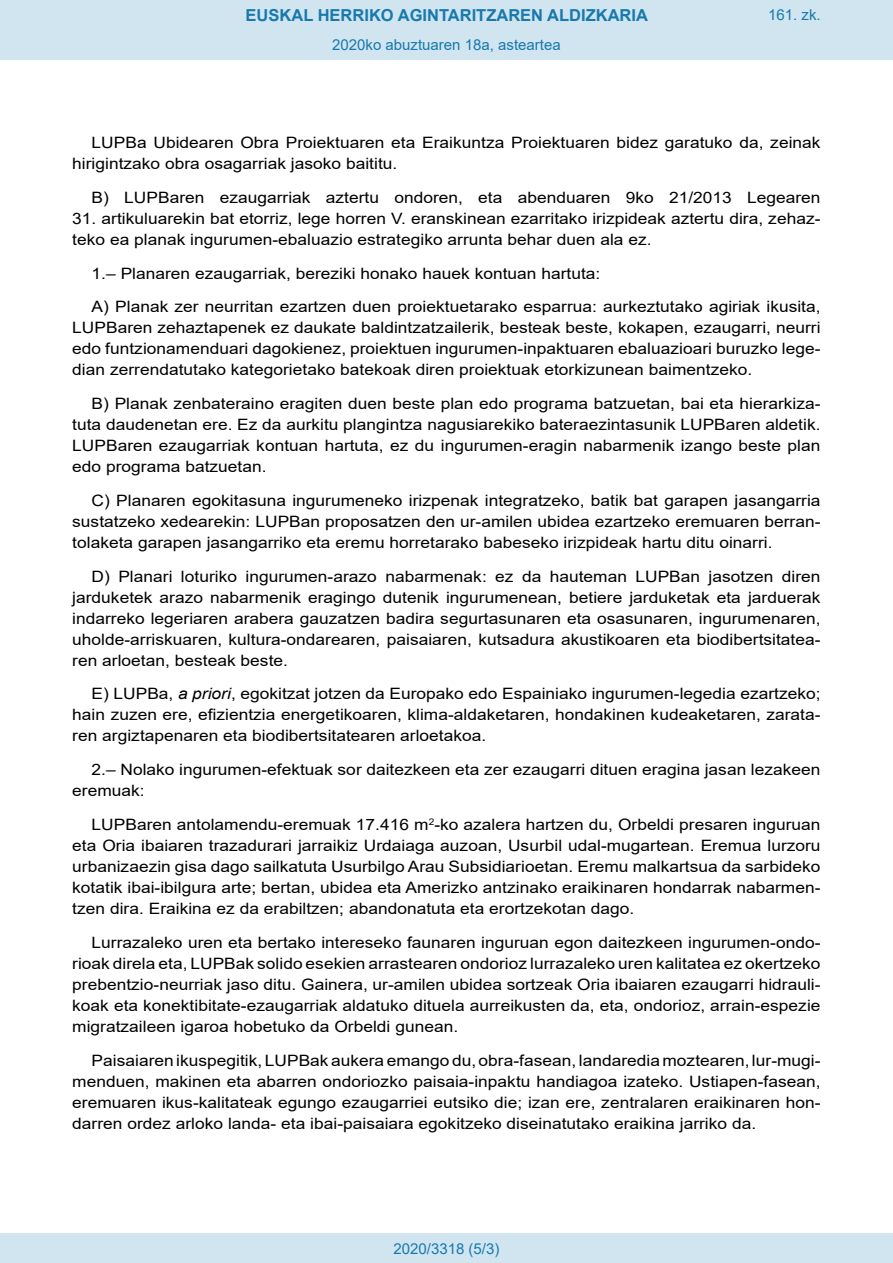
<style>
.page{position:relative;width:893px;height:1263px;background:#fff}
.page>*{position:absolute;margin:0;border:0;box-sizing:border-box;transform-origin:0 0}
.t1{font:700 16.5px "Arial";color:#1879ad}
.BOPVDetalle{font:15.6px/21px "Arial";color:#000;text-align:justify;scale:1.11 1}
.Paginacion_Centro{font:15px "Arial";color:#1879ad}
.s1{font-style:italic}
</style>
<div class="page">
<div style="left:0;top:0;width:893px;height:60px;background:#d0e5f0"></div>
<div style="left:0;top:1233px;width:893px;height:30px;background:#d0e5f0"></div>
<p class="t1" style="left:246px;top:3px;width:404px">EUSKAL HERRIKO AGINTARITZAREN ALDIZKARIA</p>
<p class="Paginacion_Centro" style="left:332px;top:35px;width:230px">2020ko abuztuaren 18a, asteartea</p>
<p class="Paginacion_Centro" style="left:768px;top:5px;width:54px">161. zk.</p>
<p class="BOPVDetalle" style="left:72px;top:132px;width:676px;text-indent:19px">LUPBa Ubidearen Obra Proiektuaren eta Eraikuntza Proiektuaren bidez garatuko da, zeinak hirigintzako obra osagarriak jasoko baititu.</p>
<p class="BOPVDetalle" style="left:92px;top:187px;width:658px">B) LUPBaren ezaugarriak aztertu ondoren, eta abenduaren 9ko 21/2013 Legearen</p>
<p class="BOPVDetalle" style="left:72px;top:208px;width:676px">31. artikuluarekin bat etorriz, lege horren V. eranskinean ezarritako irizpideak aztertu dira, zehaz&shy;teko ea planak ingurumen-ebaluazio estrategiko arrunta behar duen ala ez.</p>
<p class="BOPVDetalle" style="left:92px;top:263px;width:460px">1.– Planaren ezaugarriak, bereziki honako hauek kontuan hartuta:</p>
<p class="BOPVDetalle" style="left:72px;top:296px;width:676px;text-indent:19px">A) Planak zer neurritan ezartzen duen proiektuetarako esparrua: aurkeztutako agiriak ikusita, LUPBaren zehaztapenek ez daukate baldintzatzailerik, besteak beste, kokapen, ezaugarri, neurri edo funtzionamenduari dagokienez, proiektuen ingurumen-inpaktuaren ebaluazioari buruzko lege&shy;dian zerrendatutako kategorietako batekoak diren proiektuak etorkizunean baimentzeko.</p>
<p class="BOPVDetalle" style="left:72px;top:393px;width:676px;text-indent:19px">B) Planak zenbateraino eragiten duen beste plan edo programa batzuetan, bai eta hierarkiza&shy;tuta daudenetan ere. Ez da aurkitu plangintza nagusiarekiko bateraezintasunik LUPBaren aldetik.<br>LUPBaren ezaugarriak kontuan hartuta, ez du ingurumen-eragin nabarmenik izango beste plan edo programa batzuetan.</p>
<p class="BOPVDetalle" style="left:72px;top:490px;width:676px;text-indent:19px">C) Planaren egokitasuna ingurumeneko irizpenak integratzeko, batik bat garapen jasangarria sustatzeko xedearekin: LUPBan proposatzen den ur-amilen ubidea ezartzeko eremuaren berran&shy;tolaketa garapen jasangarriko eta eremu horretarako babeseko irizpideak hartu ditu oinarri.</p>
<p class="BOPVDetalle" style="left:72px;top:566px;width:676px;text-indent:19px">D) Planari loturiko ingurumen-arazo nabarmenak: ez da hauteman LUPBan jasotzen diren jarduketek arazo nabarmenik eragingo dutenik ingurumenean, betiere jarduketak eta jarduerak indarreko legeriaren arabera gauzatzen badira segurtasunaren eta osasunaren, ingurumenaren, uholde-arriskuaren, kultura-ondarearen, paisaiaren, kutsadura akustikoaren eta biodibertsitatea&shy;ren arloetan, besteak beste.</p>
<p class="BOPVDetalle" style="left:72px;top:683px;width:676px;text-indent:19px">E) LUPBa, <span class="s1">a priori</span>, egokitzat jotzen da Europako edo Espainiako ingurumen-legedia ezartzeko; hain zuzen ere, efizientzia energetikoaren, klima-aldaketaren, hondakinen kudeaketaren, zarata&shy;ren argiztapenaren eta biodibertsitatearen arloetakoa.</p>
<p class="BOPVDetalle" style="left:72px;top:759px;width:676px;text-indent:19px">2.– Nolako ingurumen-efektuak sor daitezkeen eta zer ezaugarri dituen eragina jasan lezakeen eremuak:</p>
<p class="BOPVDetalle" style="left:72px;top:814px;width:676px;text-indent:19px">LUPBaren antolamendu-eremuak 17.416 m<sup>2</sup>-ko azalera hartzen du, Orbeldi presaren inguruan eta Oria ibaiaren trazadurari jarraikiz Urdaiaga auzoan, Usurbil udal-mugartean. Eremua lurzoru urbanizaezin gisa dago sailkatuta Usurbilgo Arau Subsidiarioetan. Eremu malkartsua da sarbideko kotatik ibai-ibilgura arte; bertan, ubidea eta Amerizko antzinako eraikinaren hondarrak nabarmen&shy;tzen dira. Eraikina ez da erabiltzen; abandonatuta eta erortzekotan dago.</p>
<p class="BOPVDetalle" style="left:72px;top:932px;width:676px;text-indent:19px">Lurrazaleko uren eta bertako intereseko faunaren inguruan egon daitezkeen ingurumen-ondo&shy;rioak direla eta, LUPBak solido esekien arrastearen ondorioz lurrazaleko uren kalitatea ez okertzeko prebentzio-neurriak jaso ditu. Gainera, ur-amilen ubidea sortzeak Oria ibaiaren ezaugarri hidrauli&shy;koak eta konektibitate-ezaugarriak aldatuko dituela aurreikusten da, eta, ondorioz, arrain-espezie migratzaileen igaroa hobetuko da Orbeldi gunean.</p>
<p class="BOPVDetalle" style="left:72px;top:1049px;width:676px;text-indent:19px">Paisaiaren ikuspegitik, LUPBak aukera emango du, obra-fasean, landaredia moztearen, lur-mugi&shy;menduen, makinen eta abarren ondoriozko paisaia-inpaktu handiagoa izateko. Ustiapen-fasean, eremuaren ikus-kalitateak egungo ezaugarriei eutsiko die; izan ere, zentralaren eraikinaren hon&shy;darren ordez arloko landa- eta ibai-paisaiara egokitzeko diseinatutako eraikina jarriko da.</p>
<p class="Paginacion_Centro" style="left:393px;top:1238px;width:107px">2020/3318 (5/3)</p>
</div>
